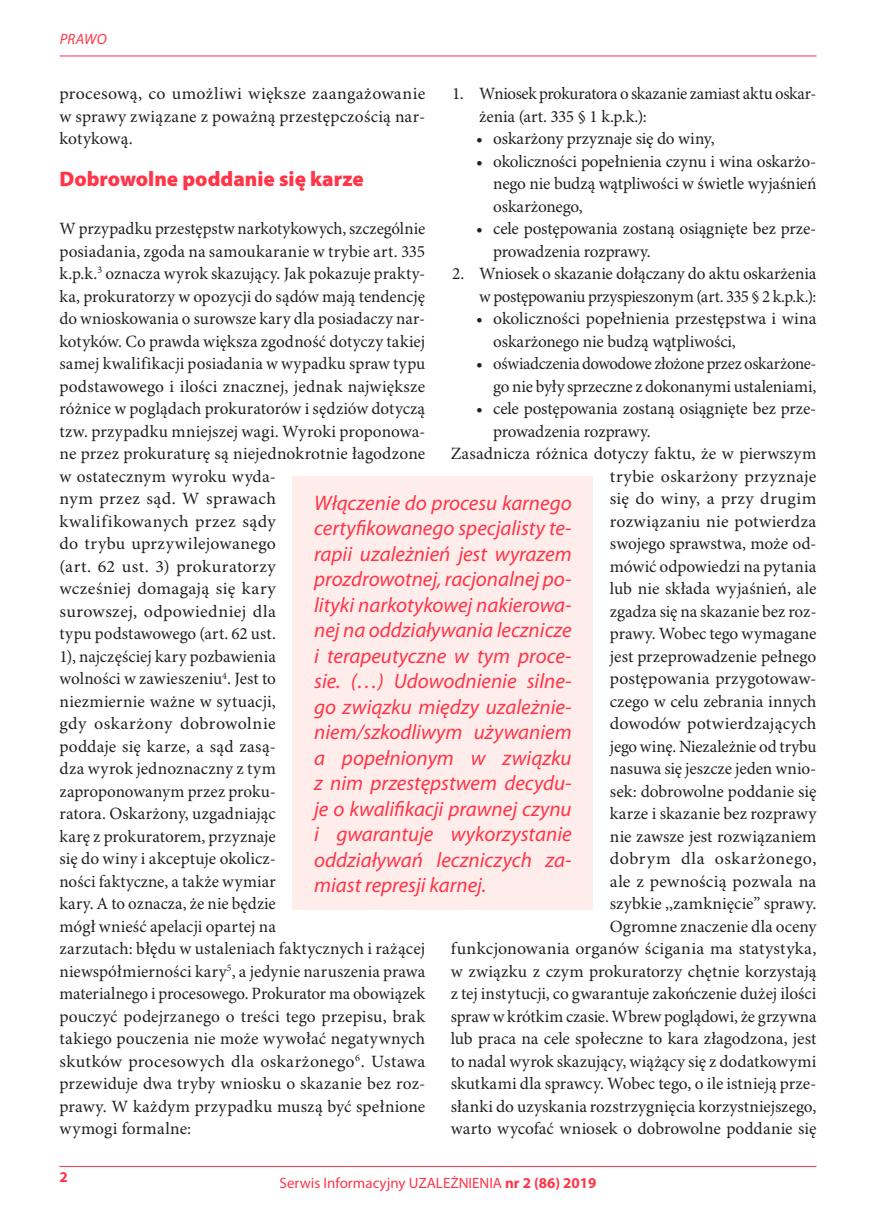
<style>
.page{position:relative;width:876px;height:1225px;background:#fff}
.page>*{position:absolute;margin:0;border:0;box-sizing:border-box;transform-origin:0 0}
.t1{font:italic 21px/25.5px "Myriad Pro";color:#ff3548;text-align:justify}
.t2{font:900 21px "Myriad Pro";color:#ff3548}
.t3{font:17.25px/22.5px "Minion Pro";letter-spacing:.005em;color:#231f20}
.t4{font:17.25px "Minion Pro";letter-spacing:.005em;color:#231f20;scale:1.04 1}
.t5{font:17.25px/22.5px "Minion Pro";letter-spacing:-.015em;color:#231f20;text-align:right}
.t6{font:17.25px "Minion Pro";letter-spacing:.025em;color:#231f20;scale:1.04 1}
.t7{font:17.25px "Minion Pro";letter-spacing:.035em;color:#231f20;scale:1.04 1}
.t8{font:15px "Myriad Pro";color:#ff3548}
.t9{font:italic 15px "Myriad Pro";letter-spacing:.02em;color:#ff3548}
.t10{font:700 15px "Myriad Pro";color:#ff3548}
.s1{font-weight:700}
</style>
<div class="page">
<hr style="left:60px;top:56px;width:756px;height:1px;background:#ff3548">
<hr style="left:60px;top:1166px;width:756px;height:1px;background:#ff3548">
<div style="left:293px;top:476px;width:300px;height:434px;background:#ffedeb"></div>
<p class="t9" style="left:60px;top:30px;width:49px">prawo</p>
<p class="t3" style="left:60px;top:83px;width:367px;text-align:justify">procesową, co umożliwi większe zaangażowanie w sprawy związane z poważną przestępczością nar&shy;kotykową.</p>
<p class="t2" style="left:60px;top:167px;width:306px">Dobrowolne poddanie się karze</p>
<p class="t3" style="left:60px;top:218px;width:367px">W przypadku przestępstw narkotykowych, szczególnie posiadania, zgoda na samoukaranie w trybie art. 335 k.p.k.<sup>3</sup> oznacza wyrok skazujący. Jak pokazuje prakty&shy;ka, prokuratorzy w opozycji do sądów mają tendencję do wnioskowania o surowsze kary dla posiadaczy nar&shy;kotyków. Co prawda większa zgodność dotyczy takiej samej kwalifikacji posiadania w wypadku spraw typu podstawowego i ilości znacznej, jednak największe różnice w poglądach prokuratorów i sędziów dotyczą tzw. przypadku mniejszej wagi. Wyroki proponowa&shy;ne przez prokuraturę są niejednokrotnie łagodzone w ostatecznym wyroku wyda-<br>nym przez sąd. W sprawach<br>kwalifikowanych przez sądy<br>do trybu uprzywilejowanego<br>(art. 62 ust. 3) prokuratorzy<br>wcześniej domagają się kary<br>surowszej, odpowiedniej dla<br>typu podstawowego (art. 62 ust.<br>1), najczęściej kary pozbawienia<br>wolności w zawieszeniu<sup>4</sup>. Jest to<br>niezmiernie ważne w sytuacji,<br>gdy oskarżony dobrowolnie<br>poddaje się karze, a sąd zasą-<br>dza wyrok jednoznaczny z tym<br>zaproponowanym przez proku-<br>ratora. Oskarżony, uzgadniając<br>karę z prokuratorem, przyznaje<br>się do winy i akceptuje okolicz-<br>ności faktyczne, a także wymiar<br>kary. A to oznacza, że nie będzie<br>mógł wnieść apelacji opartej na<br>zarzutach: błędu w ustaleniach faktycznych i rażącej niewspółmierności kary<sup>5</sup>, a jedynie naruszenia prawa materialnego i procesowego. Prokurator ma obowiązek pouczyć podejrzanego o treści tego przepisu, brak takiego pouczenia nie może wywołać negatywnych skutków procesowych dla oskarżonego<sup>6</sup>. Ustawa przewiduje dwa tryby wniosku o skazanie bez roz&shy;prawy. W każdym przypadku muszą być spełnione wymogi formalne:</p>
<p class="t3" style="left:479px;top:83px;width:339px;text-indent:-27px">1. Wniosek prokuratora o skazanie zamiast aktu oskar&shy;żenia (art. 335 § 1 k.p.k.):</p>
<p class="t3" style="left:476px;top:128px;width:240px">• oskarżony przyznaje się do winy,</p>
<p class="t3" style="left:493px;top:150px;width:325px;text-align:justify;text-indent:-17px">• okoliczności popełnienia czynu i wina oskarżo&shy;nego nie budzą wątpliwości w świetle wyjaśnień oskarżonego,</p>
<p class="t3" style="left:493px;top:218px;width:325px;text-indent:-17px">• cele postępowania zostaną osiągnięte bez prze&shy;prowadzenia rozprawy.</p>
<p class="t3" style="left:452px;top:263px;width:366px;text-align:right">2. Wniosek o skazanie dołączany do aktu oskarżenia w postępowaniu przyspieszonym (art. 335 § 2 k.p.k.):</p>
<p class="t3" style="left:493px;top:308px;width:325px;text-indent:-17px">• okoliczności popełnienia przestępstwa i wina oskarżonego nie budzą wątpliwości,</p>
<p class="t5" style="left:476px;top:353px;width:342px">• oświadczenia dowodowe złożone przez oskarżone&shy;go nie były sprzeczne z dokonanymi ustaleniami,</p>
<p class="t3" style="left:476px;top:398px;width:342px">• cele postępowania zostaną osiągnięte bez prze-</p>
<p class="t5" style="left:493px;top:420px;width:159px">prowadzenia rozprawy.</p>
<p class="t3" style="left:451px;top:443px;width:367px">Zasadnicza różnica dotyczy faktu, że w pierwszym</p>
<p class="t4" style="left:610px;top:466px;width:200px">trybie oskarżony przyznaje</p>
<p class="t6" style="left:610px;top:488px;width:200px">się do winy, a przy drugim</p>
<p class="t3" style="left:610px;top:510px;width:208px">rozwiązaniu nie potwierdza</p>
<p class="t3" style="left:610px;top:533px;width:208px">swojego sprawstwa, może od-</p>
<p class="t3" style="left:610px;top:555px;width:208px">mówić odpowiedzi na pytania</p>
<p class="t3" style="left:610px;top:578px;width:208px">lub nie składa wyjaśnień, ale</p>
<p class="t3" style="left:610px;top:600px;width:208px">zgadza się na skazanie bez roz-</p>
<p class="t3" style="left:610px;top:623px;width:208px">prawy. Wobec tego wymagane</p>
<p class="t3" style="left:610px;top:645px;width:208px">jest przeprowadzenie pełnego</p>
<p class="t3" style="left:610px;top:668px;width:208px">postępowania przygotowaw-</p>
<p class="t3" style="left:610px;top:690px;width:208px">czego w celu zebrania innych</p>
<p class="t4" style="left:610px;top:713px;width:200px">dowodów potwierdzających</p>
<p class="t3" style="left:610px;top:735px;width:208px">jego winę. Niezależnie od trybu</p>
<p class="t3" style="left:610px;top:758px;width:208px">nasuwa się jeszcze jeden wnio-</p>
<p class="t3" style="left:610px;top:780px;width:208px">sek: dobrowolne poddanie się</p>
<p class="t3" style="left:610px;top:803px;width:208px">karze i skazanie bez rozprawy</p>
<p class="t3" style="left:610px;top:825px;width:208px">nie zawsze jest rozwiązaniem</p>
<p class="t7" style="left:610px;top:848px;width:200px">dobrym dla oskarżonego,</p>
<p class="t4" style="left:610px;top:871px;width:200px">ale z pewnością pozwala na</p>
<p class="t3" style="left:610px;top:893px;width:208px">szybkie ,,zamknięcie” sprawy.</p>
<p class="t3" style="left:610px;top:916px;width:208px">Ogromne znaczenie dla oceny</p>
<p class="t4" style="left:451px;top:938px;width:353px">funkcjonowania organów ścigania ma statystyka,</p>
<p class="t3" style="left:451px;top:961px;width:367px">w związku z czym prokuratorzy chętnie korzystają</p>
<p class="t3" style="left:451px;top:983px;width:367px">z tej instytucji, co gwarantuje zakończenie dużej ilości</p>
<p class="t3" style="left:451px;top:1006px;width:367px">spraw w krótkim czasie. Wbrew poglądowi, że grzywna</p>
<p class="t3" style="left:451px;top:1028px;width:367px">lub praca na cele społeczne to kara złagodzona, jest</p>
<p class="t3" style="left:451px;top:1051px;width:367px">to nadal wyrok skazujący, wiążący się z dodatkowymi</p>
<p class="t3" style="left:451px;top:1073px;width:367px">skutkami dla sprawcy. Wobec tego, o ile istnieją prze-</p>
<p class="t3" style="left:451px;top:1096px;width:367px">słanki do uzyskania rozstrzygnięcia korzystniejszego,</p>
<p class="t3" style="left:451px;top:1118px;width:367px">warto wycofać wniosek o dobrowolne poddanie się</p>
<p class="t1" style="left:314px;top:490px;width:259px">Włączenie do procesu karnego certyfikowanego specjalisty te&shy;rapii uzależnień jest wyrazem prozdrowotnej, racjonalnej po&shy;lityki narkotykowej nakierowa&shy;nej na oddziaływania lecznicze i terapeutyczne w tym proce&shy;sie. (…) Udowodnienie silne&shy;go związku między uzależnie&shy;niem/szkodliwym używaniem a popełnionym w związku z nim przestępstwem decydu&shy;je o kwalifikacji prawnej czynu i gwarantuje wykorzystanie oddziaływań leczniczych za&shy;miast represji karnej.</p>
<p class="t10" style="left:60px;top:1167px;width:10px">2</p>
<p class="t8" style="left:279px;top:1173px;width:318px">Serwis Informacyjny UZALEŻNIENIA <span class="s1">nr 2 (86) 2019</span></p>
</div>
